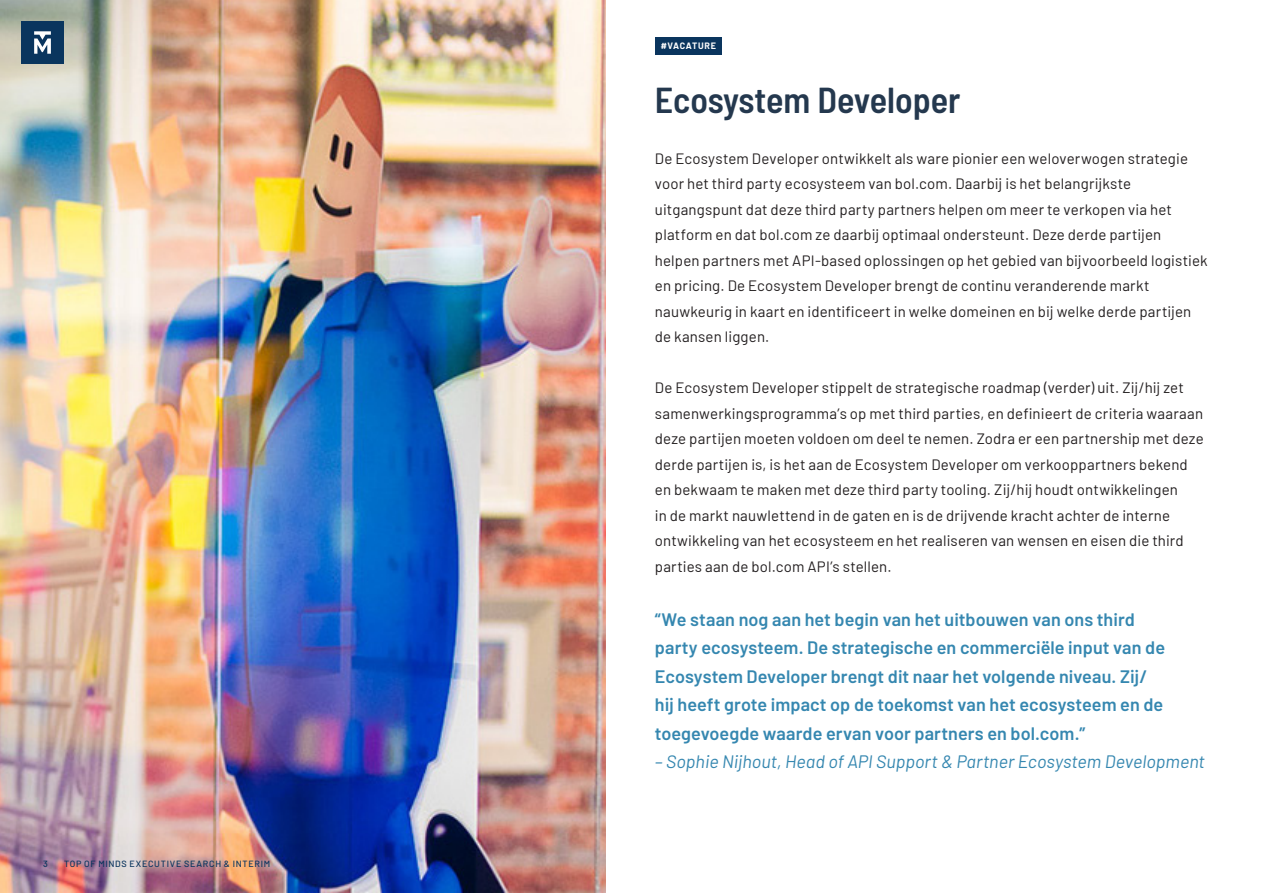
<style>
.page{position:relative;width:1263px;height:893px;background:#fff}
.page>*{position:absolute;margin:0;border:0;box-sizing:border-box;transform-origin:0 0}
.t1{font:600 semi-condensed 36px "Barlow";color:#24384e}
.t2{font:600 18px/28.5px "Barlow";letter-spacing:.005em;color:#3587b0}
.t3{font:italic 18px "Barlow";color:#3587b0}
.t4{font:15px/25.5px "Barlow";letter-spacing:.01em;color:#231f20}
.t5{font:500 9px "Barlow";letter-spacing:.08em;color:#0a355e}
.t6{font:700 9px "Barlow";letter-spacing:.065em;color:#fff}
</style>
<div class="page">
<div style="left:655px;top:37px;width:67px;height:17px;background:#0a355e"></div>
<img style="left:0;top:0;width:606px;height:893px">
<div style="left:21px;top:21px;width:43px;height:43px;background:#0a355e"></div>
<svg style="left:34px;top:31px;width:17px;height:23px"></svg>
<p class="t5" style="left:43px;top:857px;width:6px">3</p>
<p class="t5" style="left:64px;top:857px;width:208px">TOP OF MINDS EXECUTIVE SEARCH &amp; INTERIM</p>
<p class="t6" style="left:661px;top:39px;width:57px">#VACATURE</p>
<p class="t1" style="left:655px;top:74px;width:307px">Ecosystem Developer</p>
<p class="t4" style="left:655px;top:144px;width:554px">De Ecosystem Developer ontwikkelt als ware pionier een weloverwogen strategie voor het third party ecosysteem van bol.com. Daarbij is het belangrijkste uitgangspunt dat deze third party partners helpen om meer te verkopen via het platform en dat bol.com ze daarbij optimaal ondersteunt. Deze derde partijen helpen partners met API-based oplossingen op het gebied van bijvoorbeeld logistiek en pricing. De Ecosystem Developer brengt de continu veranderende markt nauwkeurig in kaart en identificeert in welke domeinen en bij welke derde partijen de kansen liggen.</p>
<p class="t4" style="left:655px;top:374px;width:550px">De Ecosystem Developer stippelt de strategische roadmap (verder) uit. Zij/hij zet samenwerkingsprogramma’s op met third parties, en definieert de criteria waaraan deze partijen moeten voldoen om deel te nemen. Zodra er een partnership met deze derde partijen is, is het aan de Ecosystem Developer om verkooppartners bekend en bekwaam te maken met deze third party tooling. Zij/hij houdt ontwikkelingen<br>in de markt nauwlettend in de gaten en is de drijvende kracht achter de interne ontwikkeling van het ecosysteem en het realiseren van wensen en eisen die third parties aan de bol.com API’s stellen.</p>
<p class="t2" style="left:655px;top:603px;width:512px">“We staan nog aan het begin van het uitbouwen van ons third party ecosysteem. De strategische en commerciële input van de Ecosystem Developer brengt dit naar het volgende niveau. Zij/ hij heeft grote impact op de toekomst van het ecosysteem en de toegevoegde waarde ervan voor partners en bol.com.”</p>
<p class="t3" style="left:655px;top:748px;width:552px">– Sophie Nijhout, Head of API Support &amp; Partner Ecosystem Development</p>
</div>
